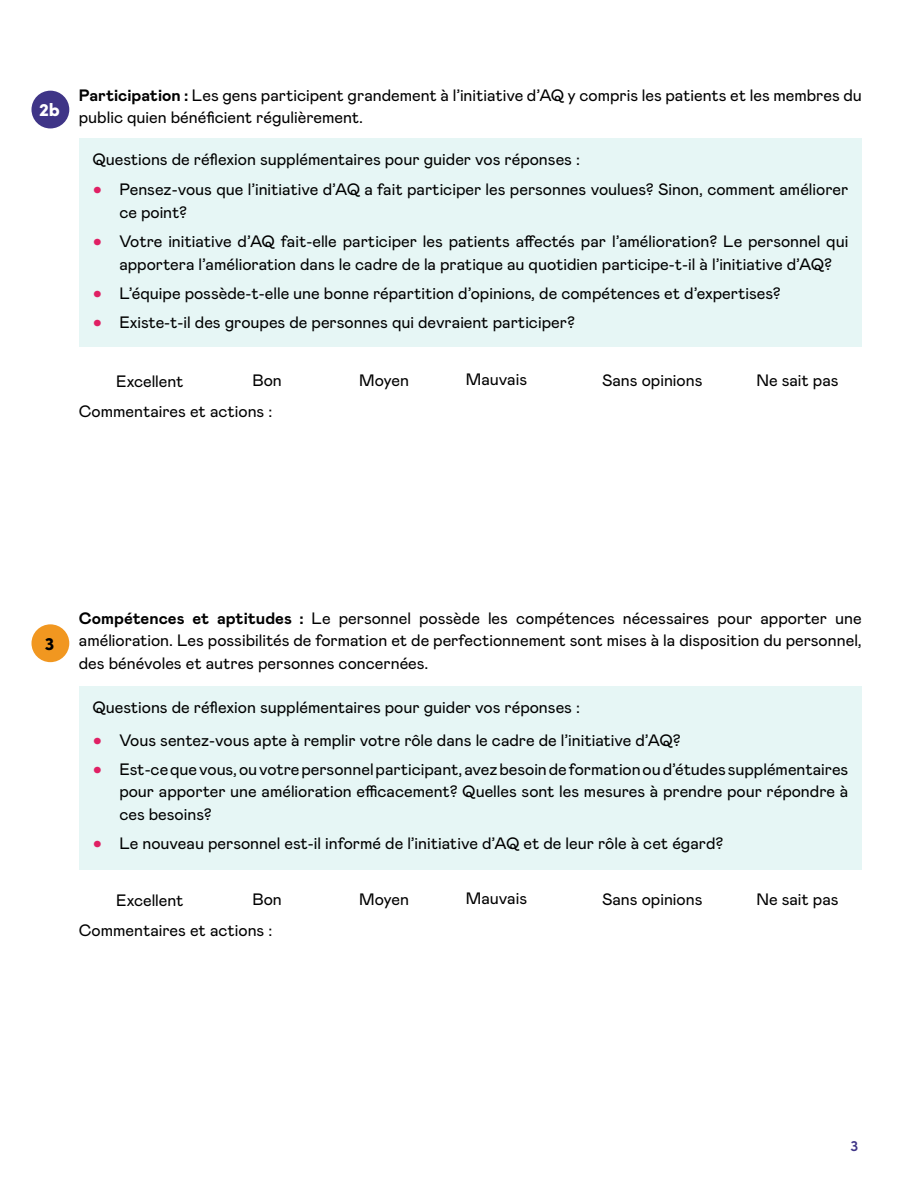
<style>
.page{position:relative;width:918px;height:1188px;background:#fff}
.page>*{position:absolute;margin:0;border:0;box-sizing:border-box;transform-origin:0 0}
.Question_Numbers__H2{font:900 18px "Sofia Pro";color:#fff}
.Question_Numbers__H2-2{font:900 18px "Sofia Pro";color:#000}
.Black_copy__H3{font:16.5px/22.5px "Mabry Pro";color:#000}
.t1{font:600 15px "Sofia Pro";color:#3f3587}
.s1{font-weight:700}
.s2{font-family:"Sofia Pro";font-weight:900;font-size:21px;color:#e02064}
</style>
<div class="page">
<div style="left:31px;top:91px;width:38px;height:37px;background:#3f3587;border-radius:50%"></div>
<div style="left:31px;top:624px;width:38px;height:38px;background:#f19720;border-radius:50%"></div>
<div style="left:79px;top:165px;width:783px;height:182px;background:#e6f6f5"></div>
<div style="left:79px;top:714px;width:783px;height:155px;background:#e6f6f5"></div>
<div style="left:79px;top:139px;width:783px;height:41px;background:#e6f6f5"></div>
<div style="left:79px;top:686px;width:783px;height:41px;background:#e6f6f5"></div>
<p class="Question_Numbers__H2" style="left:39px;top:96px;width:22px">2b</p>
<p class="Black_copy__H3" style="left:79px;top:83px;width:785px"><span class="s1">Participation :</span> Les gens participent grandement à l’initiative d’AQ y compris les patients et les membres du public quien bénéficient régulièrement.</p>
<p class="Black_copy__H3" style="left:92px;top:147px;width:489px">Questions de réflexion supplémentaires pour guider vos réponses :</p>
<p class="Black_copy__H3" style="left:119px;top:178px;width:731px;text-indent:-27px"><span class="s2">•</span> Pensez-vous que l’initiative d’AQ a fait participer les personnes voulues? Sinon, comment améliorer ce point?</p>
<p class="Black_copy__H3" style="left:119px;top:229px;width:731px;text-indent:-27px"><span class="s2">•</span> Votre initiative d’AQ fait-elle participer les patients affectés par l’amélioration? Le personnel qui apportera l’amélioration dans le cadre de la pratique au quotidien participe-t-il à l’initiative d’AQ?</p>
<p class="Black_copy__H3" style="left:92px;top:281px;width:690px"><span class="s2">•</span> L’équipe possède-t-elle une bonne répartition d’opinions, de compétences et d’expertises?</p>
<p class="Black_copy__H3" style="left:92px;top:310px;width:484px"><span class="s2">•</span> Existe-t-il des groupes de personnes qui devraient participer?</p>
<p class="Black_copy__H3" style="left:116px;top:369px;width:69px">Excellent</p>
<p class="Black_copy__H3" style="left:252px;top:368px;width:31px">Bon</p>
<p class="Black_copy__H3" style="left:359px;top:368px;width:51px">Moyen</p>
<p class="Black_copy__H3" style="left:466px;top:368px;width:63px">Mauvais</p>
<p class="Black_copy__H3" style="left:602px;top:368px;width:102px">Sans opinions</p>
<p class="Black_copy__H3" style="left:756px;top:368px;width:84px">Ne sait pas</p>
<p class="Black_copy__H3" style="left:79px;top:399px;width:195px">Commentaires et actions :</p>
<p class="Question_Numbers__H2-2" style="left:45px;top:629px;width:11px">3</p>
<p class="Black_copy__H3" style="left:79px;top:606px;width:785px;text-align:justify"><span class="s1">Compétences et aptitudes :</span> Le personnel possède les compétences nécessaires pour apporter une amélioration. Les possibilités de formation et de perfectionnement sont mises à la disposition du personnel, des bénévoles et autres personnes concernées.</p>
<p class="Black_copy__H3" style="left:92px;top:695px;width:489px">Questions de réflexion supplémentaires pour guider vos réponses :</p>
<p class="Black_copy__H3" style="left:92px;top:728px;width:590px"><span class="s2">•</span> Vous sentez-vous apte à remplir votre rôle dans le cadre de l’initiative d’AQ?</p>
<p class="Black_copy__H3" style="left:119px;top:757px;width:731px;text-align:justify;text-indent:-27px"><span class="s2">•</span> Est-ce que vous, ou votre personnel participant, avez besoin de formation ou d’études supplémentaires pour apporter une amélioration efficacement? Quelles sont les mesures à prendre pour répondre à ces besoins?</p>
<p class="Black_copy__H3" style="left:92px;top:831px;width:633px"><span class="s2">•</span> Le nouveau personnel est-il informé de l’initiative d’AQ et de leur rôle à cet égard?</p>
<p class="Black_copy__H3" style="left:116px;top:888px;width:69px">Excellent</p>
<p class="Black_copy__H3" style="left:252px;top:887px;width:31px">Bon</p>
<p class="Black_copy__H3" style="left:359px;top:887px;width:51px">Moyen</p>
<p class="Black_copy__H3" style="left:466px;top:887px;width:63px">Mauvais</p>
<p class="Black_copy__H3" style="left:602px;top:887px;width:102px">Sans opinions</p>
<p class="Black_copy__H3" style="left:756px;top:887px;width:84px">Ne sait pas</p>
<p class="Black_copy__H3" style="left:79px;top:918px;width:195px">Commentaires et actions :</p>
<p class="t1" style="left:850px;top:1135px;width:9px">3</p>
</div>
